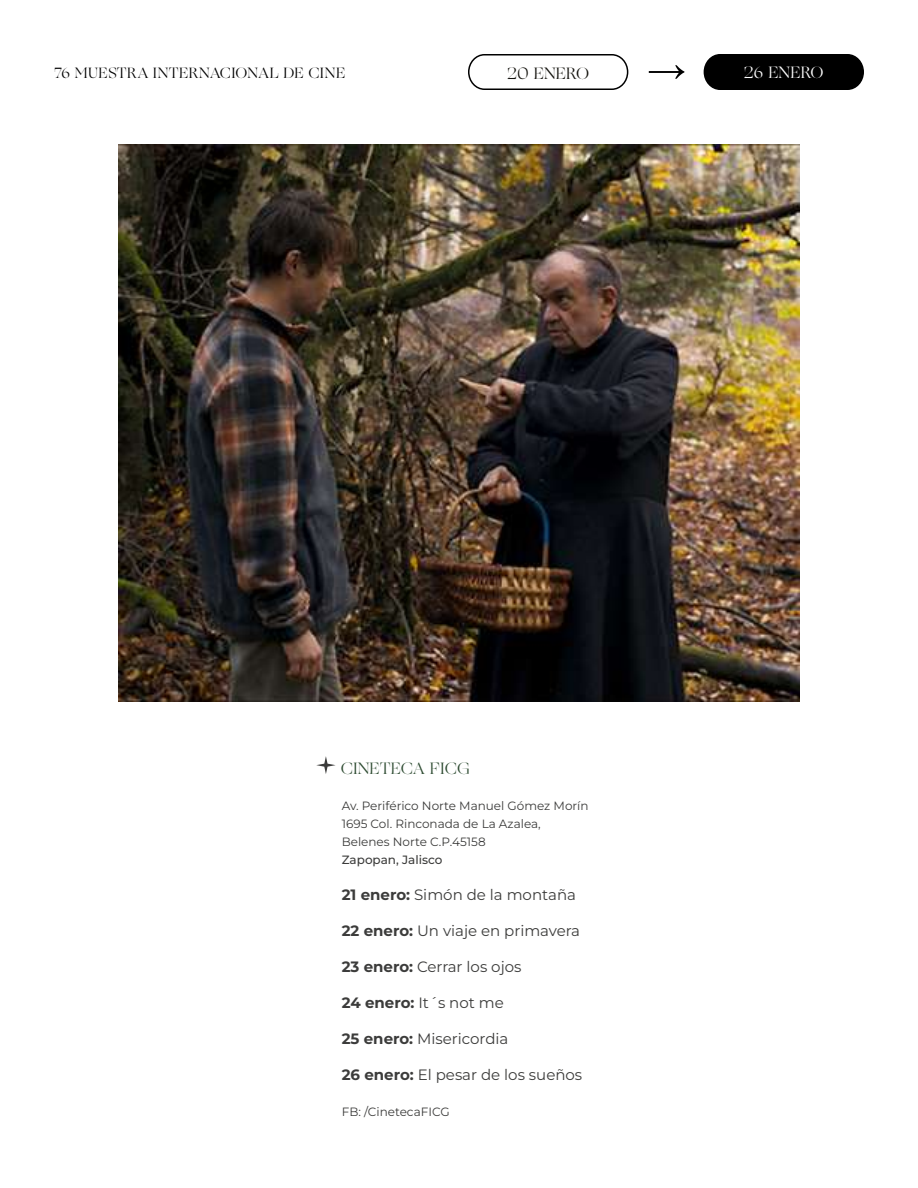
<style>
.page{position:relative;width:918px;height:1188px;background:#fff}
.page>*{position:absolute;margin:0;border:0;box-sizing:border-box;transform-origin:0 0}
.t1{font:16.5px "Ogg";color:#2d4b31}
.t2{font:16.5px "Ogg";color:#12110c}
.t3{font:16.5px "Ogg";color:#fff}
.t4{font:15px "Montserrat";color:#3c3c3b}
.t5{font:15px "Ogg";letter-spacing:.025em;color:#000}
.t6{font:12px/18px "Montserrat";color:#3c3c3b}
.t7{font:500 12px "Montserrat";color:#3c3c3b}
.s1{font-weight:700}
</style>
<div class="page">
<div style="left:468px;top:54px;width:160px;height:36px;border:2px solid #000;border-radius:16px"></div>
<div style="left:704px;top:55px;width:159px;height:34px;background:#000;border-radius:16px"></div>
<div style="left:704px;top:54px;width:160px;height:36px;border:2px solid #000;border-radius:16px"></div>
<svg style="left:649px;top:65px;width:35px;height:14px"></svg>
<svg style="left:316px;top:756px;width:20px;height:18px"></svg>
<img style="left:119px;top:144px;width:680px;height:558px">
<p class="t5" style="left:54px;top:63px;width:293px">76 MUESTRA INTERNACIONAL DE CINE</p>
<p class="t2" style="left:507px;top:62px;width:83px">20 ENERO</p>
<p class="t3" style="left:744px;top:61px;width:81px">26 ENERO</p>
<p class="t1" style="left:341px;top:757px;width:131px">CINETECA FICG</p>
<p class="t6" style="left:342px;top:796px;width:248px">Av. Periférico Norte Manuel Gómez Morín<br>1695 Col. Rinconada de La Azalea,<br>Belenes Norte C.P.45158</p>
<p class="t7" style="left:342px;top:852px;width:102px">Zapopan, Jalisco</p>
<p class="t4" style="left:342px;top:885px;width:236px"><span class="s1">21 enero:</span> Simón de la montaña</p>
<p class="t4" style="left:342px;top:921px;width:240px"><span class="s1">22 enero:</span> Un viaje en primavera</p>
<p class="t4" style="left:342px;top:957px;width:181px"><span class="s1">23 enero:</span> Cerrar los ojos</p>
<p class="t4" style="left:342px;top:993px;width:164px"><span class="s1">24 enero:</span> It´s not me</p>
<p class="t4" style="left:342px;top:1029px;width:168px"><span class="s1">25 enero:</span> Misericordia</p>
<p class="t4" style="left:342px;top:1065px;width:242px"><span class="s1">26 enero:</span> El pesar de los sueños</p>
<p class="t6" style="left:342px;top:1102px;width:109px">FB: /CinetecaFICG</p>
</div>
